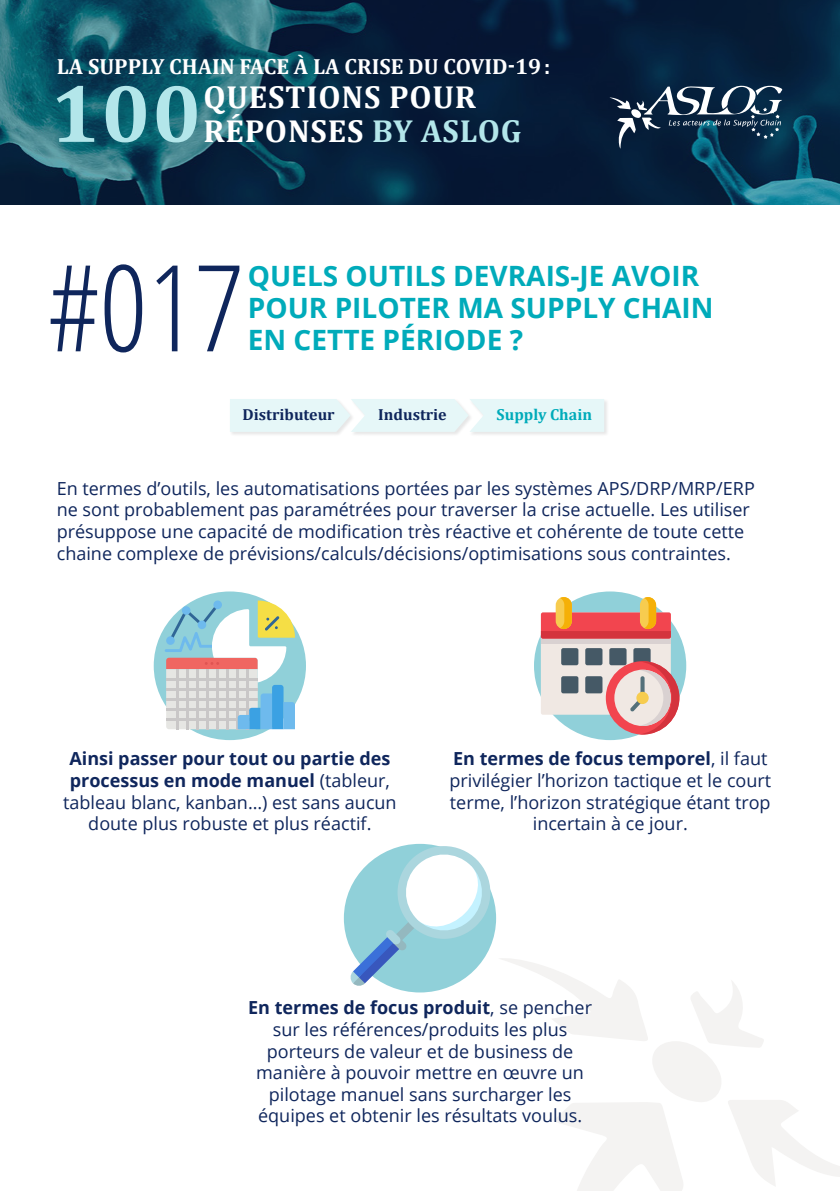
<style>
.page{position:relative;width:840px;height:1191px;background:#fff}
.page>*{position:absolute;margin:0;border:0;box-sizing:border-box;transform-origin:0 0}
.t1{font:300 120px "Open Sans Condensed";color:#0f265c}
.t2{font:700 83px "Cambria";color:#b3e6ea}
.t3{font:700 32px/34px "Cambria";letter-spacing:.025em;color:#fff}
.t4{font:700 28px/32px "Open Sans";color:#00abba}
.t5{font:700 22px "Cambria";color:#fff}
.t6{font:18px/21.6px "Open Sans";color:#0f265c;text-align:center}
.t7{font:700 16px "Cambria";color:#0f265c}
.t8{font:700 16px "Cambria";color:#00abba}
.s1{color:#b3e6ea}
.s2{font-weight:700}
</style>
<div class="page">
<svg style="left:501px;top:958px;width:338px;height:233px"></svg>
<svg style="left:0;top:0;width:839px;height:205px;background:#0c344c"></svg>
<svg style="left:609px;top:85px;width:173px;height:64px;background:#2f4a61"></svg>
<div style="left:229px;top:398px;width:126px;height:38px;background:#000;opacity:.1"></div>
<div style="left:468px;top:398px;width:140px;height:38px;background:#ededed"></div>
<div style="left:350px;top:398px;width:123px;height:38px;background:#000;opacity:.1"></div>
<svg style="left:230px;top:399px;width:374px;height:33px"></svg>
<div style="left:533px;top:591px;width:152px;height:149px;background:#90d0d9;border-radius:50%"></div>
<div style="left:154px;top:591px;width:152px;height:149px;background:#90d0d9;border-radius:50%"></div>
<div style="left:343px;top:844px;width:153px;height:148px;background:#90d0d9;border-radius:50%"></div>
<svg style="left:165px;top:600px;width:130px;height:129px"></svg>
<svg style="left:540px;top:597px;width:139px;height:137px"></svg>
<div style="left:636px;top:692px;width:12px;height:12px;background:#f7cc4f;border-radius:50%"></div>
<div style="left:397px;top:846px;width:93px;height:93px;background:#abd6de;border-radius:50%"></div>
<svg style="left:349px;top:851px;width:136px;height:135px"></svg>
<p class="t5" style="left:57px;top:53px;width:494px">LA SUPPLY CHAIN FACE À LA CRISE DU COVID-19:</p>
<h2 class="t2" style="left:50px;top:63px;width:152px">100</h2>
<h3 class="t3" style="left:203px;top:79px;width:319px">QUESTIONS POUR<br>RÉPONSES <span class="s1">BY ASLOG</span></h3>
<h1 class="t1" style="left:48px;top:226px;width:196px">#017</h1>
<h3 class="t4" style="left:248px;top:259px;width:467px">QUELS OUTILS DEVRAIS-JE AVOIR<br>POUR PILOTER MA SUPPLY CHAIN<br>EN CETTE PÉRIODE ?</h3>
<p class="t7" style="left:242px;top:405px;width:93px">Distributeur</p>
<p class="t7" style="left:378px;top:405px;width:70px">Industrie</p>
<p class="t8" style="left:496px;top:405px;width:97px">Supply Chain</p>
<p class="t6" style="left:57px;top:477px;width:699px;text-align:left">En termes d’outils, les automatisations portées par les systèmes APS/DRP/MRP/ERP ne sont probablement pas paramétrées pour traverser la crise actuelle. Les utiliser présuppose une capacité de modification très réactive et cohérente de toute cette chaine complexe de prévisions/calculs/décisions/optimisations sous contraintes.</p>
<p class="t6" style="left:63px;top:747px;width:335px"><span class="s2">Ainsi passer pour tout ou partie des processus en mode manuel</span> (tableur, tableau blanc, kanban…) est sans aucun doute plus robuste et plus réactif.</p>
<p class="t6" style="left:449px;top:747px;width:323px"><span class="s2">En termes de focus temporel</span>, il faut privilégier l’horizon tactique et le court terme, l’horizon stratégique étant trop incertain à ce jour.</p>
<p class="t6" style="left:248px;top:996px;width:345px"><span class="s2">En termes de focus produit</span>, se pencher sur les références/produits les plus porteurs de valeur et de business de manière à pouvoir mettre en œuvre un pilotage manuel sans surcharger les équipes et obtenir les résultats voulus.</p>
</div>
